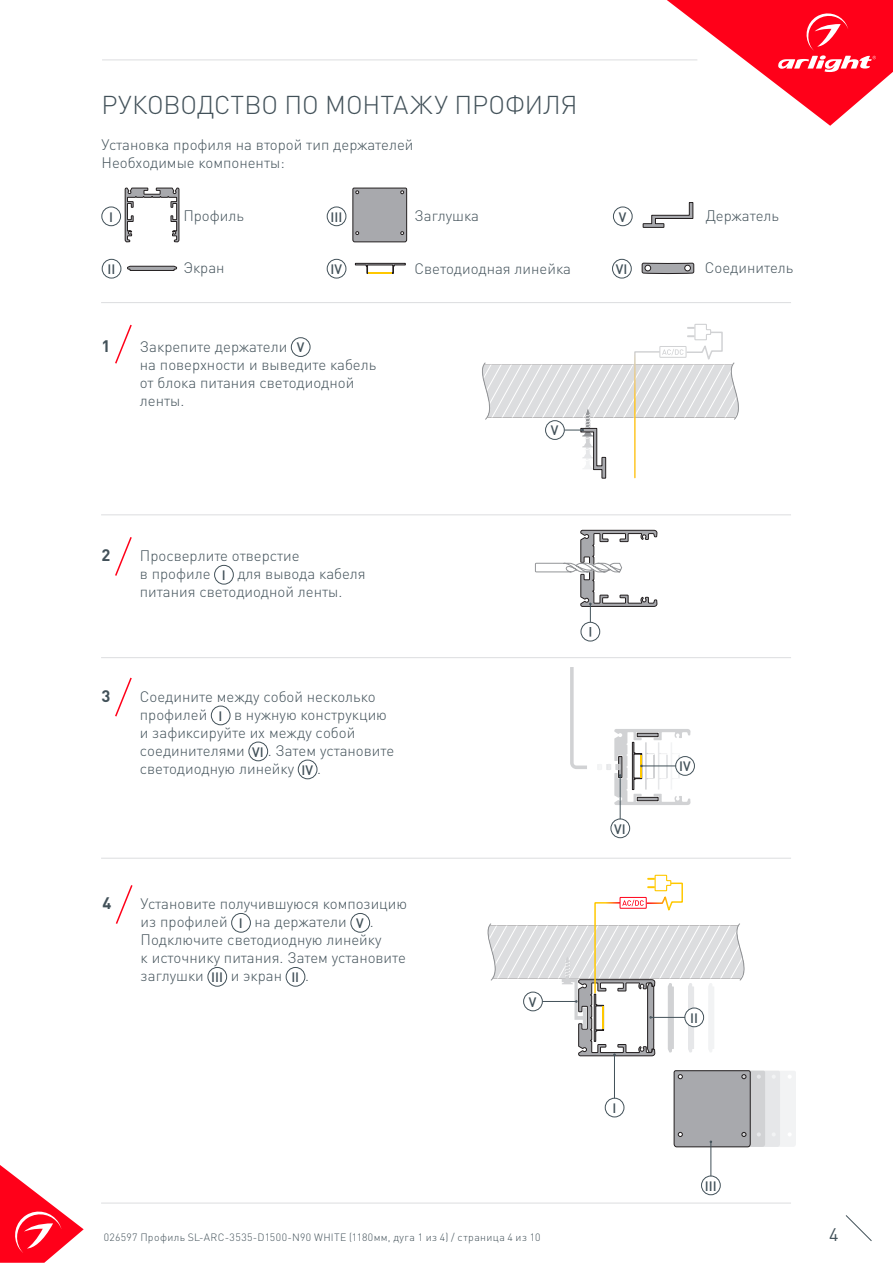
<style>
.page{position:relative;width:893px;height:1263px;background:#fff}
.page>*{position:absolute;margin:0;border:0;box-sizing:border-box;transform-origin:0 0}
.t1{font:300 25.5px "DIN Pro";letter-spacing:-.005em;color:#425159}
.t2{font:18px "DIN Pro";color:#425159}
.t3{font:700 16.5px "DIN Pro";color:#425159}
.t4{font:300 15px/18px "DIN Pro";color:#425159}
.t5{font:500 13.5px "DIN Pro";color:#425159}
.t6{font:300 10.5px "DIN Pro";letter-spacing:.04em;color:#425159}
</style>
<div class="page">
<svg style="left:0;top:1165px;width:84px;height:98px"></svg>
<svg style="left:845px;top:1215px;width:27px;height:26px"></svg>
<svg style="left:667px;top:0;width:226px;height:126px"></svg>
<hr style="left:102px;top:60px;width:595px;height:1px;background:#dcdddf">
<svg style="left:352px;top:188px;width:55px;height:54px;background:#a0a0a4"></svg>
<hr style="left:101px;top:302px;width:690px;height:1px;background:#dcdddf">
<hr style="left:101px;top:514px;width:690px;height:1px;background:#dcdddf">
<hr style="left:101px;top:657px;width:690px;height:1px;background:#dcdddf">
<hr style="left:101px;top:858px;width:690px;height:1px;background:#dcdddf">
<hr style="left:101px;top:1203px;width:690px;height:1px;background:#dcdddf">
<svg style="left:355px;top:263px;width:51px;height:11px"></svg>
<hr style="left:368px;top:272px;width:24px;height:2px;background:#ffc800">
<div style="left:102px;top:207px;width:19px;height:19px;border:1px solid #425159;border-radius:50%"></div>
<div style="left:102px;top:259px;width:19px;height:19px;border:1px solid #425159;border-radius:50%"></div>
<div style="left:327px;top:207px;width:19px;height:19px;border:1px solid #425159;border-radius:50%"></div>
<div style="left:327px;top:259px;width:19px;height:19px;border:1px solid #425159;border-radius:50%"></div>
<div style="left:613px;top:207px;width:19px;height:19px;border:1px solid #425159;border-radius:50%"></div>
<div style="left:612px;top:259px;width:19px;height:19px;border:1px solid #425159;border-radius:50%"></div>
<div style="left:291px;top:337px;width:19px;height:20px;border:1px solid #425159;border-radius:50%"></div>
<div style="left:211px;top:706px;width:19px;height:19px;border:1px solid #425159;border-radius:50%"></div>
<div style="left:249px;top:742px;width:19px;height:19px;border:1px solid #425159;border-radius:50%"></div>
<div style="left:298px;top:760px;width:19px;height:19px;border:1px solid #425159;border-radius:50%"></div>
<div style="left:214px;top:565px;width:20px;height:19px;border:1px solid #425159;border-radius:50%"></div>
<svg style="left:115px;top:324px;width:17px;height:40px"></svg>
<svg style="left:115px;top:537px;width:17px;height:39px"></svg>
<svg style="left:115px;top:677px;width:17px;height:40px"></svg>
<div style="left:675px;top:756px;width:20px;height:19px;border:1px solid #425159;border-radius:50%"></div>
<svg style="left:125px;top:188px;width:54px;height:54px"></svg>
<svg style="left:127px;top:266px;width:50px;height:5px"></svg>
<svg style="left:642px;top:263px;width:52px;height:11px"></svg>
<div style="left:611px;top:819px;width:19px;height:19px;border:1px solid #425159;border-radius:50%"></div>
<div style="left:605px;top:1098px;width:19px;height:19px;border:1px solid #425159;border-radius:50%"></div>
<hr style="left:620px;top:776px;width:1px;height:43px;background:#425159">
<svg style="left:597px;top:729px;width:94px;height:76px"></svg>
<hr style="left:614px;top:1055px;width:1px;height:43px;background:#425159">
<div style="left:581px;top:622px;width:19px;height:19px;border:1px solid #425159;border-radius:50%"></div>
<div style="left:701px;top:1176px;width:19px;height:19px;border:1px solid #425159;border-radius:50%"></div>
<hr style="left:711px;top:1142px;width:1px;height:34px;background:#425159">
<svg style="left:673px;top:1071px;width:123px;height:76px;background:#babbbe"></svg>
<svg style="left:570px;top:667px;width:17px;height:102px"></svg>
<svg style="left:643px;top:202px;width:50px;height:26px"></svg>
<svg style="left:482px;top:324px;width:257px;height:155px"></svg>
<svg style="left:487px;top:874px;width:258px;height:182px"></svg>
<div style="left:231px;top:913px;width:20px;height:19px;border:1px solid #425159;border-radius:50%"></div>
<div style="left:351px;top:913px;width:19px;height:19px;border:1px solid #425159;border-radius:50%"></div>
<div style="left:208px;top:967px;width:19px;height:19px;border:1px solid #425159;border-radius:50%"></div>
<div style="left:286px;top:967px;width:19px;height:19px;border:1px solid #425159;border-radius:50%"></div>
<svg style="left:115px;top:885px;width:18px;height:39px"></svg>
<svg style="left:535px;top:530px;width:122px;height:92px"></svg>
<p class="t1" style="left:102px;top:87px;width:477px">РУКОВОДСТВО ПО МОНТАЖУ ПРОФИЛЯ</p>
<p class="t4" style="left:102px;top:134px;width:313px">Установка профиля на второй тип держателей</p>
<p class="t4" style="left:102px;top:152px;width:185px">Необходимые компоненты:</p>
<p class="t5" style="left:109px;top:207px;width:5px">I</p>
<p class="t5" style="left:107px;top:260px;width:9px">II</p>
<p class="t4" style="left:415px;top:206px;width:66px">Заглушка</p>
<p class="t4" style="left:183px;top:206px;width:62px">Профиль</p>
<p class="t4" style="left:183px;top:258px;width:43px">Экран</p>
<p class="t4" style="left:415px;top:258px;width:158px">Cветодиодная линейка</p>
<p class="t5" style="left:330px;top:207px;width:13px">III</p>
<p class="t5" style="left:331px;top:260px;width:13px">IV</p>
<p class="t3" style="left:102px;top:334px;width:10px">1</p>
<p class="t4" style="left:140px;top:336px;width:149px">Закрепите держатели</p>
<p class="t5" style="left:297px;top:338px;width:9px">V</p>
<p class="t4" style="left:140px;top:354px;width:238px">на поверхности и выведите кабель от блока питания светодиодной ленты.</p>
<p class="t5" style="left:551px;top:421px;width:9px">V</p>
<p class="t5" style="left:619px;top:207px;width:9px">V</p>
<p class="t5" style="left:616px;top:260px;width:13px">VI</p>
<p class="t3" style="left:102px;top:544px;width:10px">2</p>
<p class="t4" style="left:140px;top:546px;width:161px">Просверлите отверстие в профиле</p>
<p class="t4" style="left:140px;top:564px;width:227px;text-indent:97px">для вывода кабеля питания светодиодной ленты.</p>
<p class="t5" style="left:222px;top:566px;width:5px">I</p>
<p class="t3" style="left:102px;top:685px;width:10px">3</p>
<p class="t4" style="left:140px;top:687px;width:237px">Соедините между собой несколько профилей</p>
<p class="t5" style="left:219px;top:706px;width:5px">I</p>
<p class="t4" style="left:140px;top:705px;width:249px;text-indent:94px">в нужную конструкцию и зафиксируйте их между собой соединителями</p>
<p class="t4" style="left:140px;top:741px;width:256px;text-indent:128px">. Затем установите светодиодную линейку</p>
<p class="t5" style="left:252px;top:742px;width:13px">VI</p>
<p class="t5" style="left:302px;top:760px;width:13px">IV</p>
<p class="t4" style="left:317px;top:759px;width:5px">.</p>
<p class="t3" style="left:102px;top:892px;width:10px">4</p>
<p class="t4" style="left:141px;top:894px;width:268px">Установите получившуюся композицию из профилей</p>
<p class="t5" style="left:239px;top:914px;width:5px">I</p>
<p class="t4" style="left:254px;top:912px;width:94px">на держатели</p>
<p class="t5" style="left:356px;top:914px;width:9px">V</p>
<p class="t4" style="left:141px;top:912px;width:267px;text-indent:229px">.<br>Подключите светодиодную линейку<br>к источнику питания. Затем установите заглушки</p>
<p class="t5" style="left:211px;top:968px;width:13px">III</p>
<p class="t4" style="left:231px;top:966px;width:53px">и экран</p>
<p class="t5" style="left:291px;top:968px;width:9px">II</p>
<p class="t4" style="left:305px;top:966px;width:5px">.</p>
<p class="t5" style="left:592px;top:640px;width:5px;rotate:-180deg">I</p>
<p class="t5" style="left:529px;top:992px;width:9px">V</p>
<p class="t5" style="left:614px;top:819px;width:13px">VI</p>
<p class="t5" style="left:612px;top:1099px;width:5px">I</p>
<p class="t4" style="left:706px;top:206px;width:75px">Держатель</p>
<p class="t4" style="left:705px;top:258px;width:90px">Соединитель</p>
<p class="t5" style="left:679px;top:757px;width:13px">IV</p>
<p class="t5" style="left:690px;top:1008px;width:9px">II</p>
<p class="t5" style="left:705px;top:1176px;width:13px">III</p>
<p class="t6" style="left:104px;top:1230px;width:438px">026597 Профиль SL-ARC-3535-D1500-N90 WHITE (1180мм, дуга 1 из 4) / страница 4 из 10</p>
<p class="t2" style="left:829px;top:1222px;width:11px">4</p>
</div>
